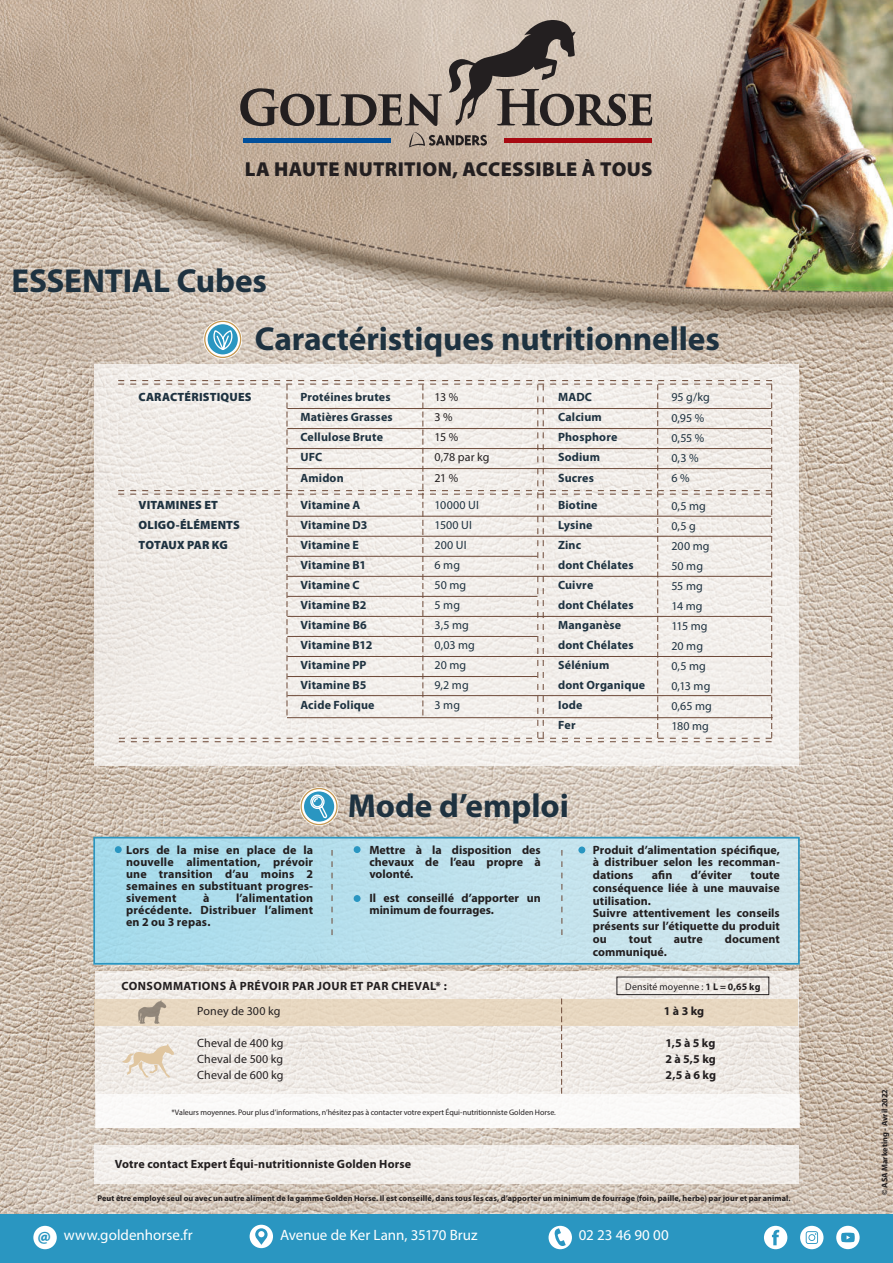
<style>
.page{position:relative;width:893px;height:1263px;background:#fff}
.page>*{position:absolute;margin:0;border:0;box-sizing:border-box;transform-origin:0 0}
.t1{font:700 33.3px "Myriad Pro";letter-spacing:-.005em;color:#1e3240}
.t2{font:900 20.25px "Myriad Pro";letter-spacing:.015em;color:#231f20}
.t3{font:15px "Myriad Pro";color:#fff}
.t4{font:700 12px/12px "Myriad Pro";letter-spacing:.005em;color:#231f20;text-align:justify}
.t5{font:700 12px/20px "Myriad Pro";letter-spacing:.015em;color:#1e3240}
.t6{font:12px/20px "Myriad Pro";letter-spacing:.01em;color:#1e3240}
.t7{font:12px/20.2px "Myriad Pro";letter-spacing:.005em;color:#231f20}
.t8{font:900 12px/20px "Myriad Pro";letter-spacing:.015em;color:#1e3240}
.t9{font:700 12px "Myriad Pro";letter-spacing:.035em;color:#231f20}
.t10{font:9.9px "Myriad Pro";letter-spacing:.015em;color:#231f20}
.t11{font:700 8.25px "Myriad Pro";letter-spacing:.01em;color:#231f20}
.t12{font:7.95px "Myriad Pro";letter-spacing:-.005em;color:#231f20}
.s1{font-weight:700}
.s2{font-weight:900;font-size:17.25px;color:#2a96c1}
</style>
<div class="page">
<img style="left:0;top:0;width:893px;height:1214px">
<div style="left:94px;top:1144px;width:705px;height:39px;background:#f2eeeb"></div>
<svg style="left:94px;top:364px;width:705px;height:402px;fill:#f1ede9"></svg>
<svg style="left:118px;top:380px;width:654px;height:362px"></svg>
<svg style="left:95px;top:971px;width:704px;height:157px;background:#eeeae5"></svg>
<div style="left:94px;top:999px;width:704px;height:27px;background:#e7d7c0"></div>
<svg style="left:561px;top:998px;width:1px;height:96px"></svg>
<div style="left:617px;top:977px;width:152px;height:18px;border:1px solid #231f20"></div>
<svg style="left:205px;top:321px;width:36px;height:36px"></svg>
<div style="left:203px;top:320px;width:39px;height:39px;border:4px solid #fff;border-radius:50%"></div>
<div style="left:204px;top:321px;width:37px;height:37px;border:1px solid #c69a55;border-radius:50%"></div>
<svg style="left:213px;top:329px;width:21px;height:22px"></svg>
<div style="left:94px;top:838px;width:705px;height:126px;background:linear-gradient(to right,#a5daeb,#d3e6ec)"></div>
<div style="left:115px;top:846px;width:7px;height:7px;background:#2a96c1;border-radius:50%"></div>
<div style="left:354px;top:846px;width:7px;height:7px;background:#2a96c1;border-radius:50%"></div>
<div style="left:578px;top:846px;width:7px;height:7px;background:#2a96c1;border-radius:50%"></div>
<svg style="left:332px;top:850px;width:1px;height:85px"></svg>
<svg style="left:562px;top:850px;width:1px;height:85px"></svg>
<svg style="left:301px;top:788px;width:36px;height:37px"></svg>
<div style="left:300px;top:787px;width:39px;height:39px;border:4px solid #fff;border-radius:50%"></div>
<div style="left:300px;top:788px;width:38px;height:37px;border:1px solid #c69a55;border-radius:50%"></div>
<svg style="left:310px;top:794px;width:19px;height:25px"></svg>
<div style="left:96px;top:1094px;width:703px;height:34px;background:#fbf9f8"></div>
<svg style="left:138px;top:1000px;width:28px;height:24px"></svg>
<svg style="left:122px;top:1043px;width:52px;height:34px;background:#eadece"></svg>
<hr style="left:287px;top:717px;width:486px;height:1px;background:#6d4937">
<div style="left:354px;top:895px;width:7px;height:7px;background:#2a96c1;border-radius:50%"></div>
<div style="left:94px;top:837px;width:706px;height:127px;border:2px solid #2a96c1"></div>
<svg style="left:240px;top:19px;width:412px;height:129px;background:#ab9c90"></svg>
<div style="left:0;top:1214px;width:893px;height:49px;background:#2a96c1"></div>
<div style="left:33px;top:1226px;width:24px;height:23px;background:#fff;border-radius:50%"></div>
<div style="left:549px;top:1226px;width:23px;height:23px;background:#fff;border-radius:50%"></div>
<svg style="left:555px;top:1228px;width:11px;height:18px"></svg>
<div style="left:250px;top:1225px;width:23px;height:23px;background:#fff;border-radius:50%"></div>
<svg style="left:255px;top:1228px;width:13px;height:17px"></svg>
<div style="left:764px;top:1226px;width:23px;height:23px;background:#fff;border-radius:50%"></div>
<svg style="left:772px;top:1230px;width:7px;height:15px"></svg>
<div style="left:800px;top:1226px;width:23px;height:23px;background:#fff;border-radius:50%"></div>
<svg style="left:806px;top:1231px;width:12px;height:13px"></svg>
<div style="left:836px;top:1226px;width:24px;height:23px;background:#fff;border-radius:50%"></div>
<svg style="left:841px;top:1233px;width:14px;height:9px"></svg>
<h2 class="t2" style="left:245px;top:159px;width:409px">LA HAUTE NUTRITION, ACCESSIBLE À TOUS</h2>
<h1 class="t1" style="left:11px;top:264px;width:257px">ESSENTIAL Cubes</h1>
<h1 class="t1" style="left:255px;top:322px;width:466px">Caractéristiques nutritionnelles</h1>
<p class="t8" style="left:139px;top:386px;width:115px">CARACTÉRISTIQUES</p>
<p class="t8" style="left:139px;top:495px;width:103px">VITAMINES ET<br>OLIGO-ÉLÉMENTS<br>TOTAUX PAR KG</p>
<p class="t5" style="left:300px;top:387px;width:94px">Protéines brutes<br>Matières Grasses<br>Cellulose Brute<br>UFC<br>Amidon</p>
<p class="t5" style="left:300px;top:496px;width:76px">Vitamine A<br>Vitamine D3<br>Vitamine E<br>Vitamine B1<br>Vitamine C<br>Vitamine B2<br>Vitamine B6<br>Vitamine B12<br>Vitamine PP<br>Vitamine B5<br>Acide Folique</p>
<p class="t7" style="left:435px;top:387px;width:56px">13 %<br>3 %<br>15 %<br>0,78 par kg<br>21 %</p>
<p class="t6" style="left:435px;top:496px;width:46px">10000 UI<br>1500 UI<br>200 UI<br>6 mg<br>50 mg<br>5 mg<br>3,5 mg<br>0,03 mg<br>20 mg<br>9,2 mg<br>3 mg</p>
<p class="t5" style="left:558px;top:387px;width:61px">MADC<br>Calcium<br>Phosphore<br>Sodium<br>Sucres</p>
<p class="t5" style="left:558px;top:496px;width:89px">Biotine<br>Lysine<br>Zinc<br>dont Chélates<br>Cuivre<br>dont Chélates<br>Manganèse dont Chélates<br>Sélénium<br>dont Organique<br>Iode<br>Fer</p>
<h1 class="t1" style="left:348px;top:789px;width:223px">Mode d’emploi</h1>
<p class="t6" style="left:671px;top:388px;width:40px">95 g/kg<br>0,95 %<br>0,55 %<br>0,3 %<br>6 %</p>
<p class="t6" style="left:671px;top:497px;width:42px">0,5 mg<br>0,5 g<br>200 mg<br>50 mg<br>55 mg<br>14 mg<br>115 mg<br>20 mg<br>0,5 mg<br>0,13 mg<br>0,65 mg<br>180 mg</p>
<p class="t4" style="left:126px;top:844px;width:189px">Lors de la mise en place de la nouvelle alimentation, prévoir une transition d’au moins 2 semaines en substituant progres&shy;sivement</p>
<p class="t4" style="left:126px;top:892px;width:189px;text-indent:110px">l’alimentation précédente. Distribuer l’aliment en 2 ou 3 repas.</p>
<p class="t4" style="left:203px;top:892px;width:8px">à</p>
<p class="t4" style="left:369px;top:844px;width:173px">Mettre à la disposition des chevaux de l’eau propre à volonté.</p>
<p class="t4" style="left:369px;top:892px;width:173px">Il est conseillé d’apporter un minimum de fourrages.</p>
<p class="t4" style="left:593px;top:843px;width:189px;line-height:12.8px">Produit d’alimentation spécifique, à distribuer selon les recomman&shy;dations</p>
<p class="t4" style="left:652px;top:869px;width:22px">afin</p>
<p class="t4" style="left:691px;top:869px;width:43px">d’éviter</p>
<p class="t4" style="left:593px;top:869px;width:189px;line-height:12.8px;text-align:left;text-indent:158px">toute conséquence liée à une mauvaise utilisation.<br>Suivre attentivement les conseils présents sur l’étiquette du produit ou</p>
<p class="t4" style="left:629px;top:933px;width:24px">tout</p>
<p class="t4" style="left:674px;top:933px;width:30px">autre</p>
<p class="t4" style="left:725px;top:933px;width:56px">document</p>
<p class="t4" style="left:593px;top:946px;width:76px">communiqué.</p>
<p class="t9" style="left:122px;top:980px;width:327px">CONSOMMATIONS À PRÉVOIR PAR JOUR ET PAR CHEVAL* :</p>
<p class="t10" style="left:625px;top:981px;width:137px">Densité moyenne : <span class="s1">1 L = 0,65 kg</span></p>
<p class="t7" style="left:197px;top:1001px;width:85px">Poney de 300 kg</p>
<p class="t4" style="left:664px;top:1005px;width:42px">1 à 3 kg</p>
<p class="t7" style="left:197px;top:1033px;width:88px">Cheval de 400 kg</p>
<p class="t4" style="left:665px;top:1037px;width:52px">1,5 à 5 kg</p>
<p class="t7" style="left:197px;top:1049px;width:87px">Cheval de 500 kg</p>
<p class="t4" style="left:665px;top:1053px;width:52px">2 à 5,5 kg</p>
<p class="t7" style="left:197px;top:1065px;width:88px">Cheval de 600 kg</p>
<p class="t4" style="left:665px;top:1069px;width:52px">2,5 à 6 kg</p>
<p class="t12" style="left:172px;top:1108px;width:386px">*Valeurs moyennes. Pour plus d’informations, n’hésitez pas à contacter votre expert Équi-nutritionniste Golden Horse.</p>
<p class="t4" style="left:115px;top:1158px;width:298px">Votre contact Expert Équi-nutritionniste Golden Horse</p>
<p class="t11" style="left:97px;top:1194px;width:695px">Peut être employé seul ou avec un autre aliment de la gamme Golden Horse. Il est conseillé, dans tous les cas, d’apporter un minimum de fourrage (foin, paille, herbe) par jour et par animal.</p>
<p class="t3" style="left:38px;top:1229px;width:156px"><span class="s2">@</span> www.goldenhorse.fr</p>
<p class="t3" style="left:280px;top:1229px;width:199px">Avenue de Ker Lann, 35170 Bruz</p>
<p class="t3" style="left:579px;top:1229px;width:91px">02 23 46 90 00</p>
<p class="t11" style="left:881px;top:1195px;width:108px;rotate:-90deg">© ASA Marketing - Avril 2022</p>
</div>
